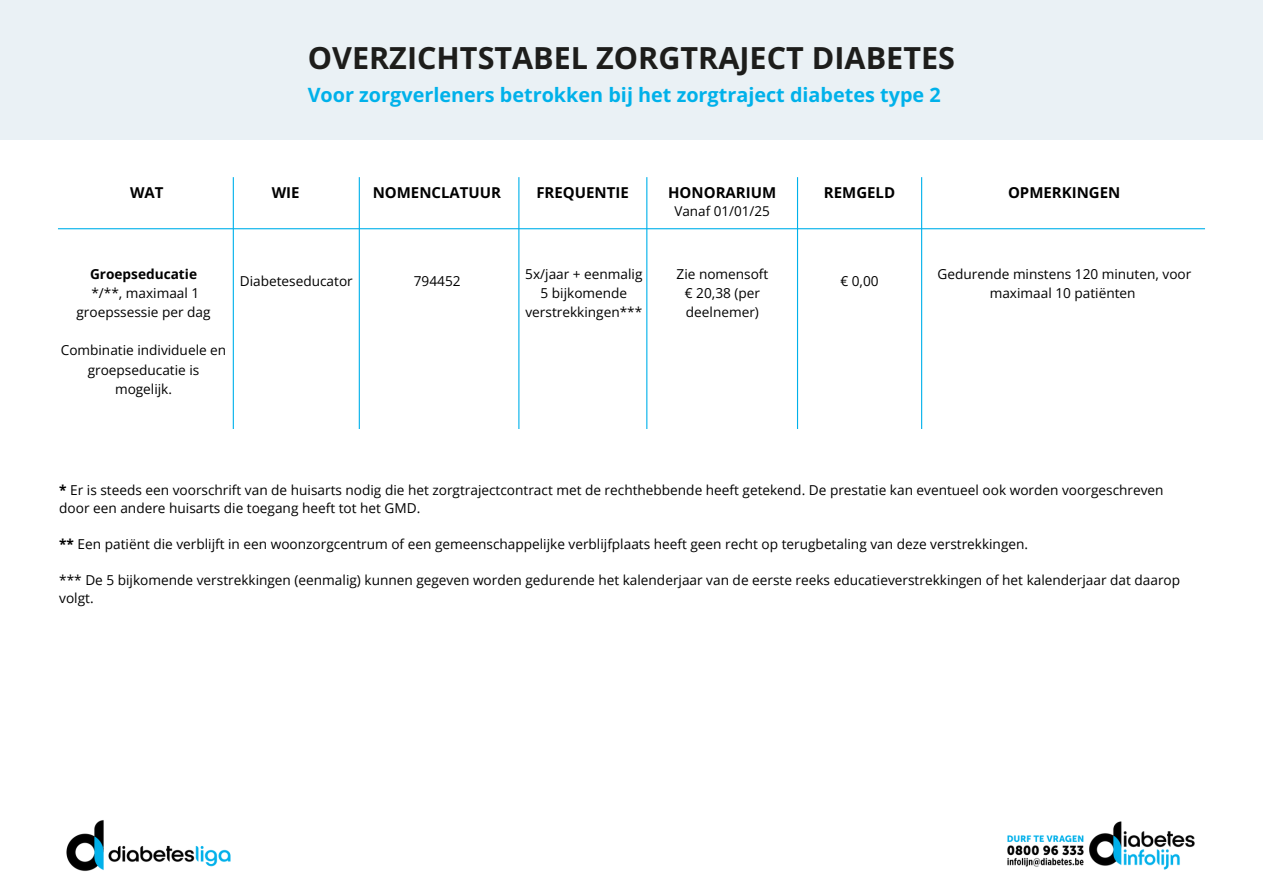
<style>
.page{position:relative;width:1263px;height:894px;background:#fff}
.page>*{position:absolute;margin:0;border:0;box-sizing:border-box;transform-origin:0 0}
.t1{font:700 30.6px "Open Sans Hebrew";color:#1d1d1b}
.t2{font:700 19.8px "Open Sans Hebrew";color:#00b1ea}
.t3{font:700 15px "Open Sans";color:#000}
.t4{font:13.65px/19.2px "Open Sans";color:#000;text-align:center}
.t5{font:700 13.65px "Open Sans";color:#000}
.t6{font:13.5px "Open Sans";color:#000}
.s1{font-weight:700}
</style>
<div class="page">
<div style="left:0;top:0;width:1263px;height:893px;background:#eaf1f5"></div>
<div style="left:0;top:140px;width:1263px;height:753px;background:#fff"></div>
<hr style="left:233px;top:177px;width:1px;height:516px;background:#00b1eb">
<hr style="left:359px;top:177px;width:1px;height:516px;background:#00b1eb">
<hr style="left:58px;top:228px;width:1147px;height:1px;background:#00b1eb">
<hr style="left:518px;top:177px;width:1px;height:516px;background:#00b1eb">
<hr style="left:646px;top:177px;width:1px;height:516px;background:#00b1eb">
<hr style="left:797px;top:177px;width:1px;height:516px;background:#00b1eb">
<hr style="left:921px;top:177px;width:1px;height:516px;background:#00b1eb">
<div style="left:0;top:429px;width:1263px;height:375px;background:#fff"></div>
<img style="left:66px;top:820px;width:165px;height:51px">
<img style="left:1007px;top:821px;width:188px;height:49px">
<p class="t1" style="left:308px;top:36px;width:649px">OVERZICHTSTABEL ZORGTRAJECT DIABETES</p>
<p class="t2" style="left:308px;top:81px;width:634px">Voor zorgverleners betrokken bij het zorgtraject diabetes type 2</p>
<p class="t3" style="left:130px;top:182px;width:35px">WAT</p>
<p class="t3" style="left:272px;top:182px;width:29px">WIE</p>
<h3 class="t3" style="left:536px;top:182px;width:94px">FREQUENTIE</h3>
<p class="t3" style="left:373px;top:182px;width:130px">NOMENCLATUUR</p>
<h2 class="t3" style="left:824px;top:182px;width:73px">REMGELD</h2>
<p class="t3" style="left:668px;top:182px;width:110px">HONORARIUM</p>
<h3 class="t3" style="left:1008px;top:182px;width:114px">OPMERKINGEN</h3>
<p class="t6" style="left:674px;top:201px;width:97px">Vanaf 01/01/25</p>
<p class="t5" style="left:90px;top:264px;width:109px">Groepseducatie</p>
<p class="t4" style="left:77px;top:283px;width:135px">*/**, maximaal 1 groepssessie per dag</p>
<p class="t4" style="left:61px;top:340px;width:167px">Combinatie individuele en groepseducatie is mogelijk.</p>
<h3 class="t4" style="left:240px;top:271px;width:115px">Diabeteseducator</h3>
<h1 class="t4" style="left:414px;top:271px;width:48px">794452</h1>
<h4 class="t4" style="left:525px;top:264px;width:119px">5x/jaar + eenmalig<br>5 bijkomende verstrekkingen***</h4>
<h3 class="t4" style="left:677px;top:264px;width:93px">Zie nomensoft</h3>
<h3 class="t4" style="left:685px;top:283px;width:77px;text-align:left">€ 20,38 (per deelnemer)</h3>
<h3 class="t4" style="left:840px;top:271px;width:40px">€ 0,00</h3>
<p class="t4" style="left:937px;top:264px;width:255px">Gedurende minstens 120 minuten, voor maximaal 10 patiënten</p>
<p class="t4" style="left:59px;top:480px;width:1106px;line-height:18px;text-align:left"><span class="s1">*</span> Er is steeds een voorschrift van de huisarts nodig die het zorgtrajectcontract met de rechthebbende heeft getekend. De prestatie kan eventueel ook worden voorgeschreven door een andere huisarts die toegang heeft tot het GMD.</p>
<p class="t4" style="left:59px;top:533px;width:970px"><span class="s1">**</span> Een patiënt die verblijft in een woonzorgcentrum of een gemeenschappelijke verblijfplaats heeft geen recht op terugbetaling van deze verstrekkingen.</p>
<p class="t4" style="left:59px;top:570px;width:1122px;line-height:18px;text-align:left">*** De 5 bijkomende verstrekkingen (eenmalig) kunnen gegeven worden gedurende het kalenderjaar van de eerste reeks educatieverstrekkingen of het kalenderjaar dat daarop volgt.</p>
</div>
